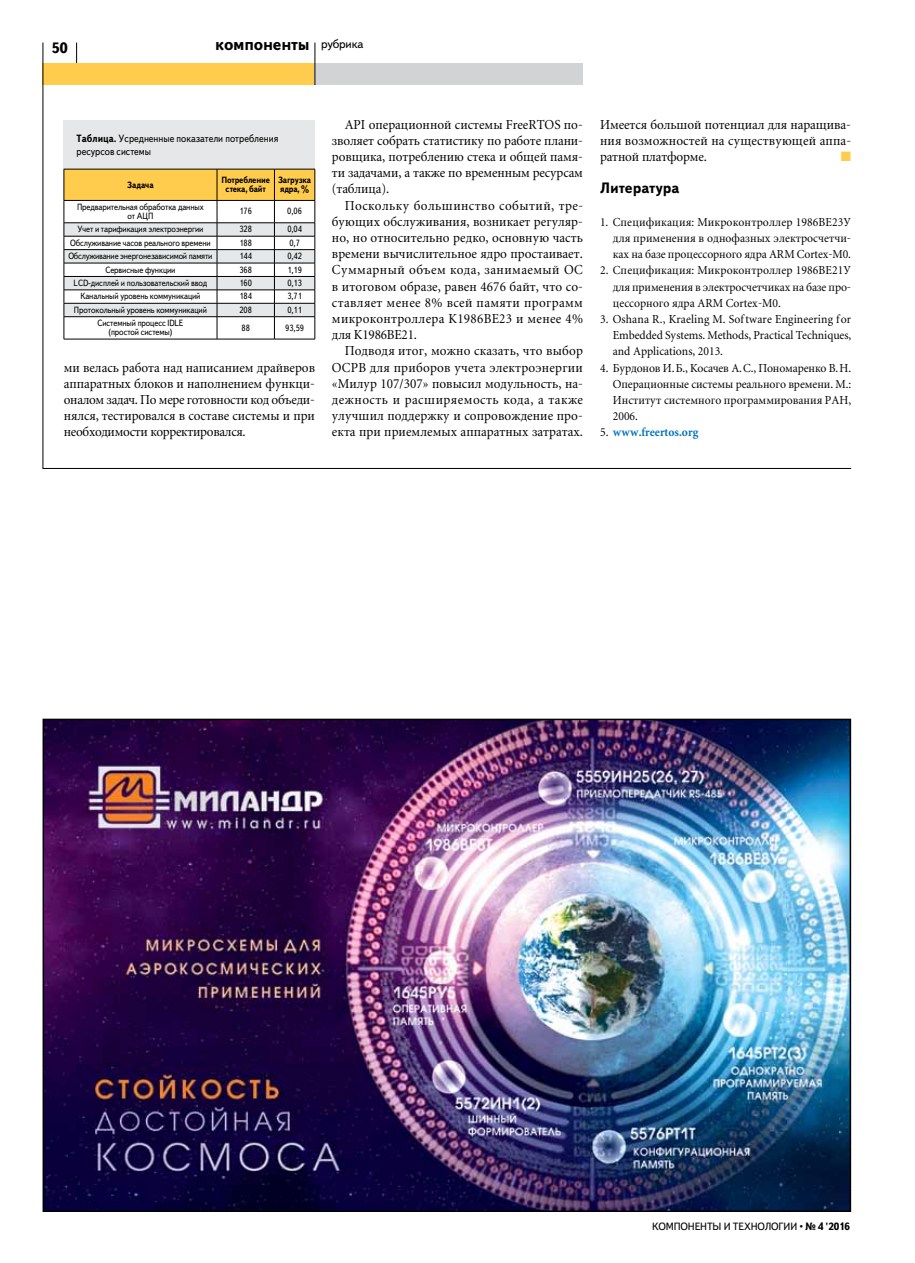
<style>
.page{position:relative;width:915px;height:1263px;background:#fff}
.page>*{position:absolute;margin:0;border:0;box-sizing:border-box;transform-origin:0 0}
.t1{font:700 16.5px "Text Book C";letter-spacing:-.015em;color:#000}
.t2{font:700 15px "Text Book C";letter-spacing:-.005em;color:#000}
.t3{font:13.5px/16.2px "Miniature";letter-spacing:-.005em;color:#000;text-align:justify;scale:.95 1}
.t4{font:13.5px "Zapf Dingbats";color:#ffcc4e}
.t5{font:12px/16.2px "Miniature";color:#000;text-align:justify;scale:.95 1}
.t6{font:700 12px "Miniature";color:#0072bc;scale:.95 1}
.t7{font:10.5px/12.8px "Text Book C";color:#000;scale:.9 1}
.t8{font:10.5px "Text Book C";color:#000}
.t9{font:9px/9px "Text Book C";letter-spacing:-.01em;color:#000;text-align:center;scale:.9 1}
.t10{font:700 9px/9px "Text Book C";letter-spacing:-.02em;color:#000;text-align:center;scale:.9 1}
.s1{font-weight:400;font-size:12px}
.s2{font-weight:700}
.s3{font-weight:400;color:#000}
</style>
<div class="page">
<svg style="left:42px;top:42px;width:809px;height:427px"></svg>
<img style="left:46px;top:722px;width:801px;height:487px">
<div style="left:64px;top:120px;width:251px;height:49px;background:#e6e7e8"></div>
<svg style="left:64px;top:169px;width:251px;height:170px"></svg>
<hr style="left:64px;top:339px;width:153px;height:1px;background:#000">
<hr style="left:217px;top:339px;width:57px;height:1px;background:#000">
<hr style="left:274px;top:339px;width:41px;height:1px;background:#000">
<p class="t2" style="left:52px;top:39px;width:17px">50</p>
<p class="t1" style="left:215px;top:35px;width:150px">компоненты <span class="s1">рубрика</span></p>
<p class="t7" style="left:77px;top:133px;width:225px"><span class="s2">Таблица.</span> Усредненные показатели потребления ресурсов системы</p>
<p class="t10" style="left:127px;top:180px;width:31px">Задача</p>
<p class="t10" style="left:221px;top:175px;width:55px">Потребление стека, байт</p>
<p class="t10" style="left:278px;top:175px;width:38px;text-align:left">Загрузка ядра, %</p>
<p class="t9" style="left:77px;top:202px;width:142px">Предварительная обработка данных от АЦП</p>
<p class="t9" style="left:239px;top:207px;width:15px">176</p>
<p class="t9" style="left:287px;top:207px;width:18px">0,06</p>
<p class="t9" style="left:77px;top:225px;width:141px">Учет и тарификация электроэнергии</p>
<p class="t9" style="left:239px;top:225px;width:15px">328</p>
<p class="t9" style="left:287px;top:225px;width:18px">0,04</p>
<p class="t9" style="left:70px;top:238px;width:158px">Обслуживание часов реального времени</p>
<p class="t9" style="left:239px;top:238px;width:15px">188</p>
<p class="t9" style="left:289px;top:238px;width:13px">0,7</p>
<p class="t9" style="left:68px;top:252px;width:161px">Обслуживание энергонезависимой памяти</p>
<p class="t9" style="left:239px;top:252px;width:15px">144</p>
<p class="t9" style="left:287px;top:252px;width:18px">0,42</p>
<p class="t9" style="left:105px;top:265px;width:79px">Сервисные функции</p>
<p class="t9" style="left:239px;top:265px;width:15px">368</p>
<p class="t9" style="left:287px;top:265px;width:18px">1,19</p>
<p class="t9" style="left:74px;top:278px;width:150px">LCD-дисплей и пользовательский ввод</p>
<p class="t9" style="left:239px;top:278px;width:15px">160</p>
<p class="t9" style="left:287px;top:278px;width:18px">0,13</p>
<p class="t9" style="left:80px;top:292px;width:135px">Канальный уровень коммуникаций</p>
<p class="t9" style="left:239px;top:292px;width:15px">184</p>
<p class="t9" style="left:287px;top:292px;width:18px">3,71</p>
<p class="t9" style="left:74px;top:305px;width:149px">Протокольный уровень коммуникаций</p>
<p class="t9" style="left:239px;top:305px;width:15px">208</p>
<p class="t9" style="left:287px;top:305px;width:18px">0,11</p>
<p class="t9" style="left:97px;top:319px;width:97px">Системный процесс IDLE (простой системы)</p>
<p class="t9" style="left:241px;top:323px;width:11px">88</p>
<p class="t9" style="left:285px;top:323px;width:22px">93,59</p>
<p class="t3" style="left:64px;top:360px;width:266px">ми велась работа над написанием драйверов аппаратных блоков и наполнением функци‑ оналом задач. По мере готовности код объеди‑ нялся, тестировался в составе системы и при необходимости корректировался.</p>
<p class="t3" style="left:332px;top:117px;width:266px;text-indent:13px">API операционной системы FreeRTOS по‑ зволяет собрать статистику по работе плани‑ ровщика, потреблению стека и общей памя‑ ти задачами, а также по временным ресурсам (таблица).</p>
<p class="t3" style="left:332px;top:198px;width:266px;text-indent:13px">Поскольку большинство событий, тре‑ бующих обслуживания, возникает регуляр‑ но, но относительно редко, основную часть времени вычислительное ядро простаивает.<br>Суммарный объем кода, занимаемый ОС в итоговом образе, равен 4676 байт, что со‑ ставляет менее 8% всей памяти программ микроконтроллера К1986ВЕ23 и менее 4% для К1986ВЕ21.</p>
<p class="t3" style="left:332px;top:343px;width:266px;text-indent:13px">Подводя итог, можно сказать, что выбор ОСРВ для приборов учета электроэнергии «Милур 107/307» повысил модульность, на‑ дежность и расширяемость кода, а также улучшил поддержку и сопровождение про‑ екта при приемлемых аппаратных затратах.</p>
<p class="t3" style="left:600px;top:117px;width:266px">Имеется большой потенциал для наращива‑ ния возможностей на существующей аппа‑ ратной платформе.</p>
<p class="t4" style="left:840px;top:150px;width:12px">■</p>
<p class="t2" style="left:600px;top:180px;width:81px">Литература</p>
<p class="t5" style="left:612px;top:214px;width:252px;text-indent:-13px">1. Спецификация: Микроконтроллер 1986ВЕ23У для применения в однофазных электросчетчи‑ ках на базе процессорного ядра ARM Cortex-M0.</p>
<p class="t5" style="left:612px;top:263px;width:252px;text-indent:-13px">2. Спецификация: Микроконтроллер 1986ВЕ21У для применения в электросчетчиках на базе про‑ цессорного ядра ARM Cortex-M0.</p>
<p class="t5" style="left:612px;top:312px;width:252px;text-indent:-13px">3. Oshana R., Kraeling M. Software Engineering for Embedded Systems. Methods, Practical Techniques, and Applications, 2013.</p>
<p class="t5" style="left:612px;top:360px;width:252px;text-indent:-13px">4. Бурдонов И.Б., Косачев А.С., Пономаренко В.Н.<br>Операционные системы реального времени. М.:<br>Институт системного программирования РАН, 2006.</p>
<p class="t6" style="left:600px;top:427px;width:105px"><span class="s3">5.</span> www.freertos.org</p>
<p class="t8" style="left:651px;top:1221px;width:199px">КОМПОНЕНТЫ И ТЕХНОЛОГИИ • <span class="s2">№ 4 '2016</span></p>
</div>
